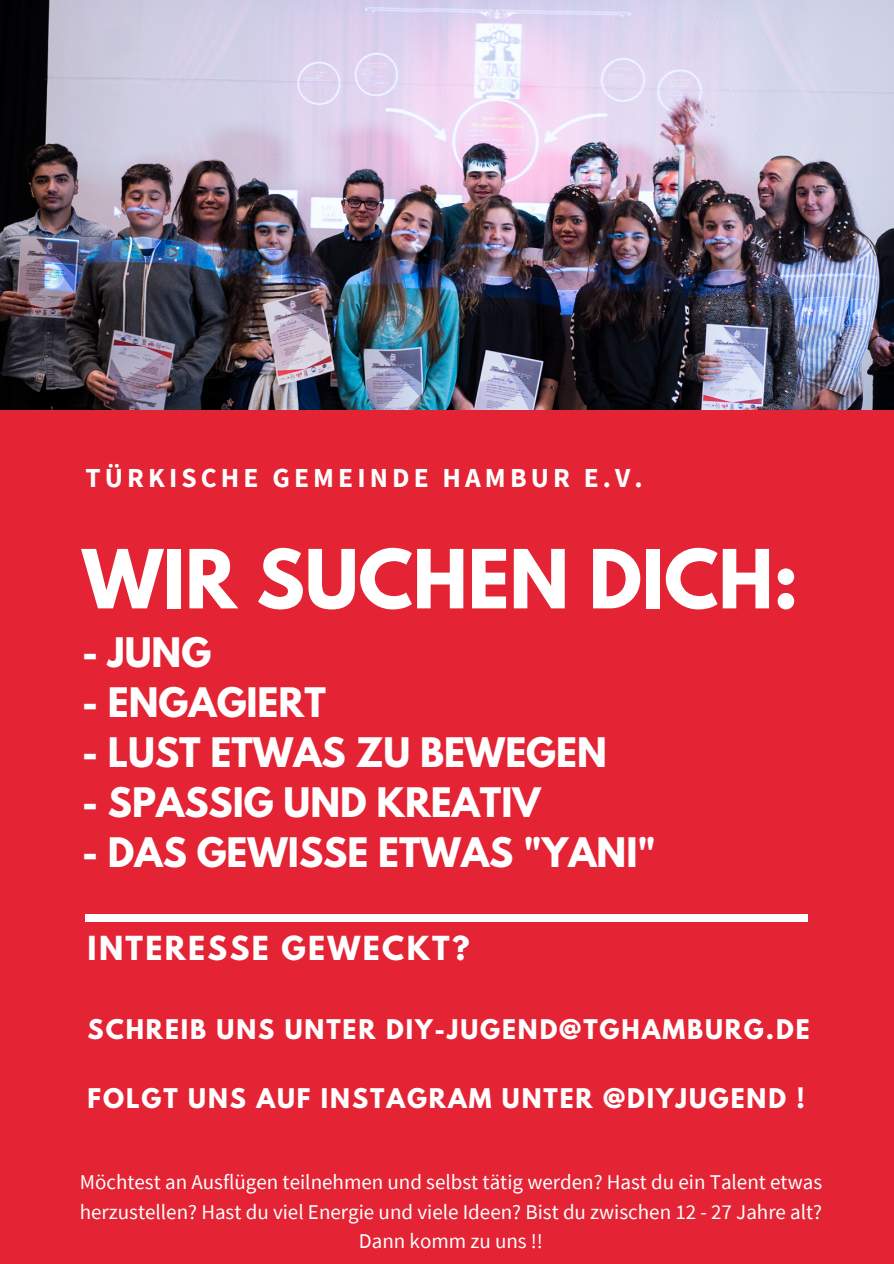
<style>
.page{position:relative;width:894px;height:1264px;background:#fff}
.page>*{position:absolute;margin:0;border:0;box-sizing:border-box;transform-origin:0 0}
.t1{font:700 72px "League Spartan";color:#fff}
.t2{font:700 36px "League Spartan";color:#fff}
.t3{font:700 29.4px "League Spartan";letter-spacing:.08em;color:#fff}
.t4{font:700 27.45px "Source Sans Pro";letter-spacing:.15em;color:#fff}
.t5{font:700 24px "League Spartan";letter-spacing:.08em;color:#fff}
.t6{font:21px/29.4px "Source Sans Pro";color:#fff;text-align:center}
</style>
<div class="page">
<img style="left:0;top:0;width:893px;height:410px">
<div style="left:0;top:410px;width:893px;height:853px;background:#e42334"></div>
<div style="left:85px;top:914px;width:722px;height:8px;background:#fff"></div>
<h3 class="t4" style="left:85px;top:460px;width:559px">TÜRKISCHE GEMEINDE HAMBUR E.V.</h3>
<h1 class="t1" style="left:82px;top:543px;width:717px">WIR SUCHEN DICH:</h1>
<h2 class="t2" style="left:82px;top:634px;width:131px">- JUNG</h2>
<h2 class="t2" style="left:82px;top:684px;width:245px">- ENGAGIERT</h2>
<h2 class="t2" style="left:82px;top:735px;width:526px">- LUST ETWAS ZU BEWEGEN</h2>
<h2 class="t2" style="left:82px;top:785px;width:460px">- SPASSIG UND KREATIV</h2>
<h2 class="t2" style="left:82px;top:835px;width:575px">- DAS GEWISSE ETWAS "YANI"</h2>
<h3 class="t3" style="left:88px;top:933px;width:383px">INTERESSE GEWECKT?</h3>
<p class="t5" style="left:88px;top:1017px;width:723px">SCHREIB UNS UNTER DIY-JUGEND@TGHAMBURG.DE</p>
<p class="t5" style="left:88px;top:1086px;width:718px">FOLGT UNS AUF INSTAGRAM UNTER @DIYJUGEND !</p>
<p class="t6" style="left:80px;top:1167px;width:743px">Möchtest an Ausflügen teilnehmen und selbst tätig werden? Hast du ein Talent etwas herzustellen? Hast du viel Energie und viele Ideen? Bist du zwischen 12 - 27 Jahre alt?<br>Dann komm zu uns !!</p>
</div>
